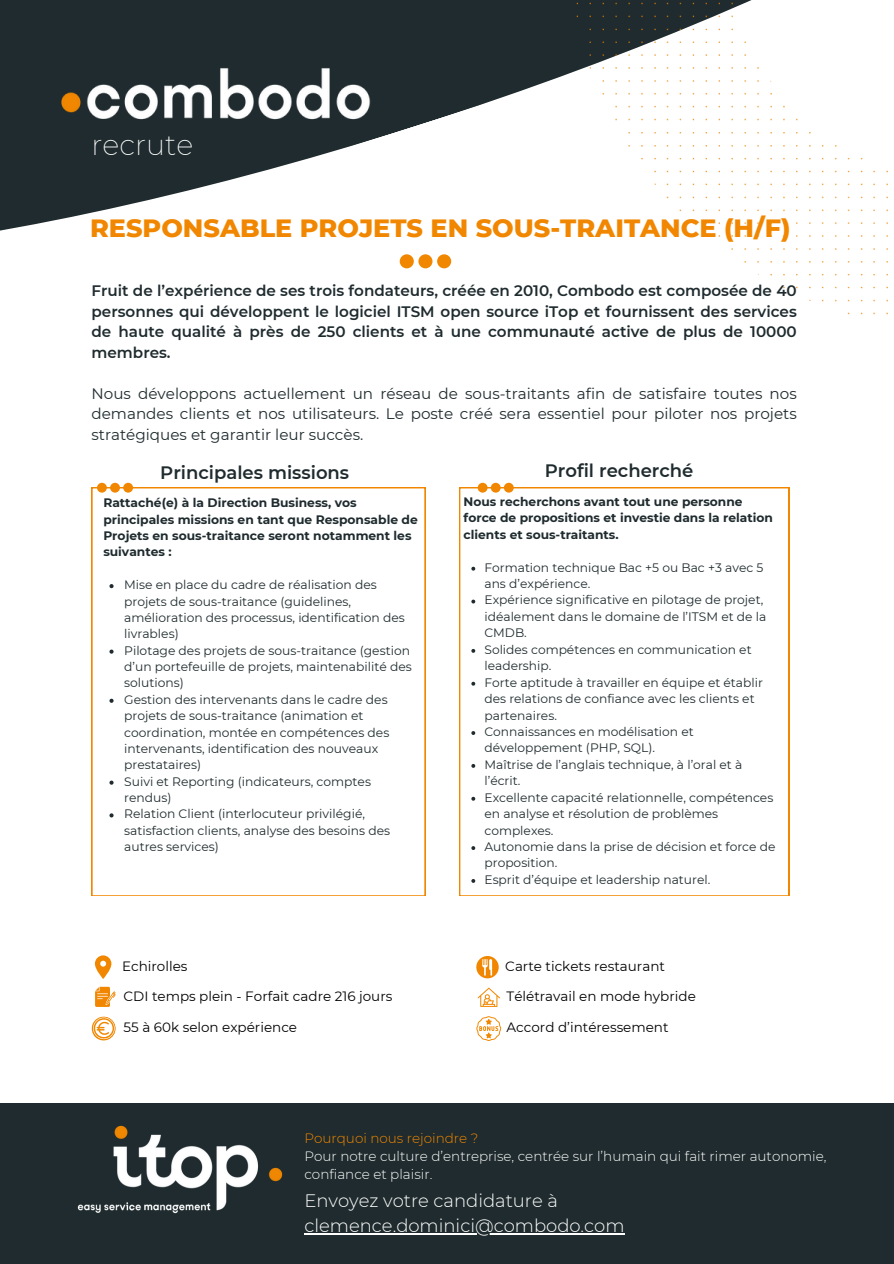
<style>
.page{position:relative;width:894px;height:1264px;background:#fff}
.page>*{position:absolute;margin:0;border:0;box-sizing:border-box;transform-origin:0 0}
.t1{font:200 28.5px "Montserrat";color:#fff}
.t2{font:800 25.5px "Montserrat";color:#f18700}
.t3{font:300 18px "Montserrat";color:#fff}
.t4{font:600 18px "Montserrat";color:#1f2b2e}
.t5{font:600 15.15px/20.4px "Montserrat";color:#1f2b2e;text-align:justify}
.t6{font:15.15px/20.4px "Montserrat";color:#1f2b2e;text-align:justify}
.t7{font:13.5px "Montserrat";color:#000}
.t8{font:300 13.5px/18px "Montserrat";color:#fff}
.t9{font:300 13.5px "Montserrat";color:#f18700}
.t10{font:12.3px/16.4px "Montserrat";color:#1f2b2e}
.t11{font:700 12.3px/16.4px "Montserrat";color:#1f2b2e}
</style>
<div class="page">
<svg style="left:0;top:0;width:564px;height:269px;fill:#1f2b2e"></svg>
<img style="left:564px;top:0;width:325px;height:315px">
<div style="left:0;top:1103px;width:893px;height:160px;background:#1f2b2e"></div>
<img style="left:78px;top:1125px;width:205px;height:88px">
<svg style="left:399px;top:255px;width:52px;height:13px"></svg>
<svg style="left:459px;top:487px;width:329px;height:408px"></svg>
<svg style="left:471px;top:566px;width:4px;height:4px"></svg>
<svg style="left:471px;top:599px;width:4px;height:4px"></svg>
<svg style="left:471px;top:649px;width:4px;height:3px"></svg>
<svg style="left:471px;top:681px;width:4px;height:4px"></svg>
<svg style="left:471px;top:731px;width:4px;height:4px"></svg>
<svg style="left:471px;top:764px;width:4px;height:3px"></svg>
<svg style="left:471px;top:796px;width:4px;height:4px"></svg>
<svg style="left:471px;top:846px;width:4px;height:4px"></svg>
<svg style="left:471px;top:879px;width:4px;height:3px"></svg>
<svg style="left:477px;top:483px;width:36px;height:9px"></svg>
<svg style="left:95px;top:955px;width:16px;height:24px"></svg>
<svg style="left:95px;top:986px;width:20px;height:20px"></svg>
<svg style="left:91px;top:1016px;width:24px;height:24px"></svg>
<hr style="left:304px;top:1233px;width:320px;height:1px;background:#fff">
<svg style="left:476px;top:956px;width:22px;height:22px"></svg>
<svg style="left:477px;top:987px;width:23px;height:19px"></svg>
<svg style="left:476px;top:1016px;width:25px;height:24px"></svg>
<img style="left:59px;top:67px;width:314px;height:55px">
<svg style="left:91px;top:487px;width:334px;height:408px"></svg>
<svg style="left:109px;top:584px;width:4px;height:4px"></svg>
<svg style="left:109px;top:649px;width:4px;height:4px"></svg>
<svg style="left:109px;top:698px;width:4px;height:4px"></svg>
<svg style="left:109px;top:780px;width:4px;height:4px"></svg>
<svg style="left:109px;top:813px;width:4px;height:4px"></svg>
<svg style="left:97px;top:483px;width:36px;height:9px"></svg>
<p class="t1" style="left:91px;top:127px;width:103px">recrute</p>
<h3 class="t2" style="left:90px;top:212px;width:701px">RESPONSABLE PROJETS EN SOUS-TRAITANCE (H/F)</h3>
<p class="t5" style="left:91px;top:281px;width:706px">Fruit de l’expérience de ses trois fondateurs, créée en 2010, Combodo est composée de 40 personnes qui développent le logiciel ITSM open source iTop et fournissent des services de haute qualité à près de 250 clients et à une communauté active de plus de 10000 membres.</p>
<p class="t6" style="left:91px;top:383px;width:706px">Nous développons actuellement un réseau de sous-traitants afin de satisfaire toutes nos demandes clients et nos utilisateurs. Le poste créé sera essentiel pour piloter nos projets stratégiques et garantir leur succès.</p>
<p class="t4" style="left:160px;top:461px;width:190px">Principales missions</p>
<p class="t11" style="left:103px;top:494px;width:316px">Rattaché(e) à la Direction Business, vos principales missions en tant que Responsable de Projets en sous-traitance seront notamment les suivantes :</p>
<p class="t10" style="left:124px;top:576px;width:282px">Mise en place du cadre de réalisation des projets de sous-traitance (guidelines, amélioration des processus, identification des livrables)</p>
<p class="t10" style="left:124px;top:642px;width:289px">Pilotage des projets de sous-traitance (gestion d’un portefeuille de projets, maintenabilité des solutions)</p>
<p class="t10" style="left:124px;top:691px;width:266px">Gestion des intervenants dans le cadre des projets de sous-traitance (animation et coordination, montée en compétences des intervenants, identification des nouveaux prestataires)</p>
<p class="t10" style="left:124px;top:773px;width:248px">Suivi et Reporting (indicateurs, comptes rendus)</p>
<p class="t10" style="left:124px;top:805px;width:267px">Relation Client (interlocuteur privilégié, satisfaction clients, analyse des besoins des autres services)</p>
<p class="t7" style="left:122px;top:957px;width:67px">Echirolles</p>
<p class="t7" style="left:123px;top:987px;width:270px">CDI temps plein - Forfait cadre 216 jours</p>
<p class="t7" style="left:123px;top:1018px;width:175px">55 à 60k selon expérience</p>
<p class="t4" style="left:544px;top:459px;width:150px">Profil recherché</p>
<p class="t11" style="left:463px;top:493px;width:310px">Nous recherchons avant tout une personne force de propositions et investie dans la relation clients et sous-traitants.</p>
<h1 class="t10" style="left:484px;top:559px;width:280px">Formation technique Bac +5 ou Bac +3 avec 5 ans d’expérience.</h1>
<h2 class="t10" style="left:484px;top:592px;width:283px">Expérience significative en pilotage de projet, idéalement dans le domaine de l’ITSM et de la<br>CMDB.</h2>
<p class="t10" style="left:484px;top:641px;width:268px">Solides compétences en communication et leadership.</p>
<h5 class="t10" style="left:484px;top:674px;width:280px">Forte aptitude à travailler en équipe et établir des relations de confiance avec les clients et partenaires.</h5>
<h6 class="t10" style="left:484px;top:723px;width:211px">Connaissances en modélisation et développement (PHP, SQL).</h6>
<h3 class="t10" style="left:484px;top:756px;width:259px">Maîtrise de l’anglais technique, à l’oral et à l’écrit.</h3>
<p class="t10" style="left:484px;top:789px;width:290px">Excellente capacité relationnelle, compétences en analyse et résolution de problèmes complexes.</p>
<p class="t10" style="left:484px;top:838px;width:292px">Autonomie dans la prise de décision et force de proposition.</p>
<p class="t10" style="left:484px;top:871px;width:227px">Esprit d’équipe et leadership naturel.</p>
<p class="t7" style="left:505px;top:957px;width:161px">Carte tickets restaurant</p>
<p class="t7" style="left:506px;top:987px;width:191px">Télétravail en mode hybride</p>
<p class="t7" style="left:506px;top:1018px;width:163px">Accord d’intéressement</p>
<p class="t9" style="left:304px;top:1129px;width:175px">Pourquoi nous rejoindre ?</p>
<p class="t8" style="left:304px;top:1147px;width:523px">Pour notre culture d’entreprise, centrée sur l’humain qui fait rimer autonomie, confiance et plaisir.</p>
<p class="t3" style="left:304px;top:1189px;width:255px">Envoyez votre candidature à</p>
<p class="t3" style="left:304px;top:1214px;width:321px">clemence.dominici@combodo.com</p>
</div>
